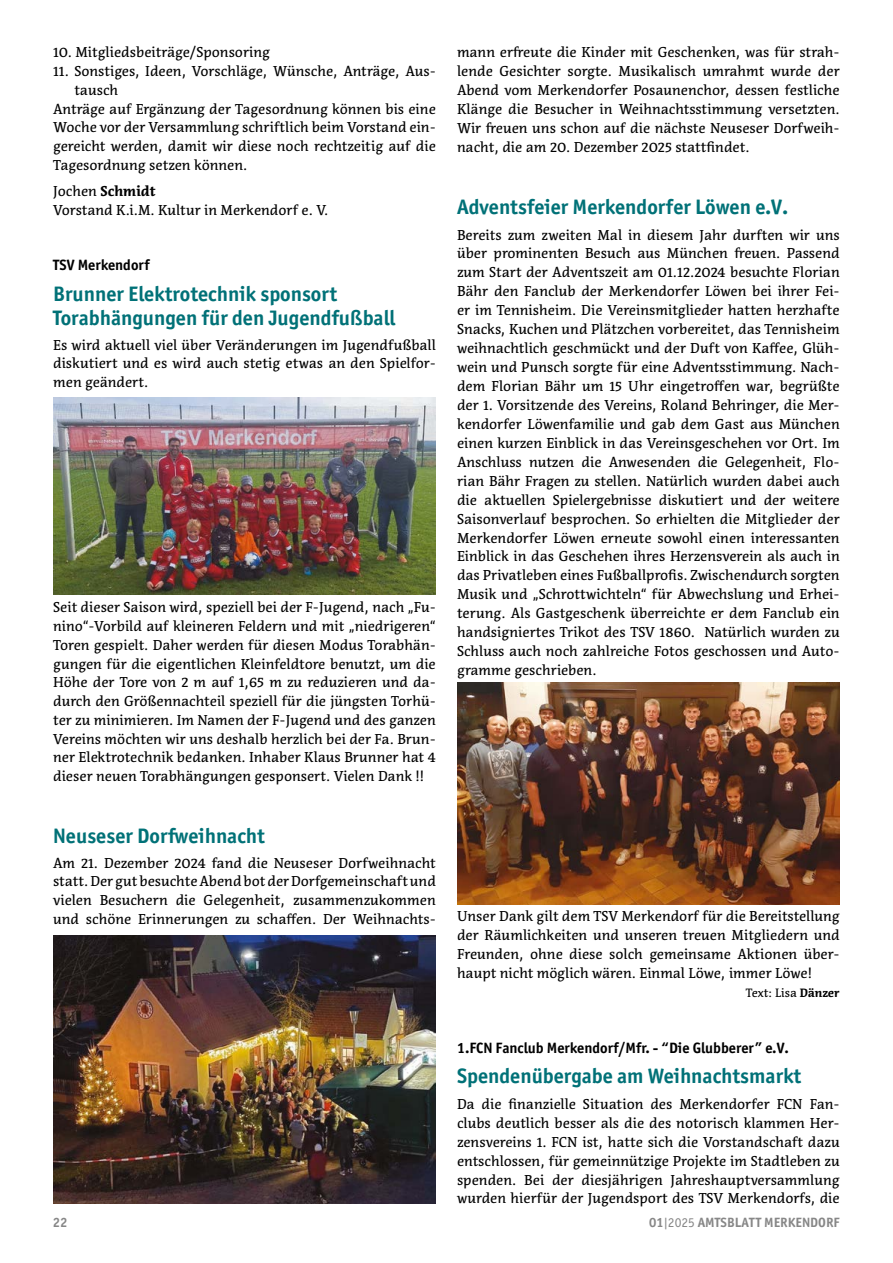
<style>
.page{position:relative;width:893px;height:1263px;background:#fff}
.page>*{position:absolute;margin:0;border:0;box-sizing:border-box;transform-origin:0 0}
.t1{font:700 21px/24px "Officina Sans ITC Pro";color:#007177}
.t2{font:700 15px "Officina Sans ITC Pro";color:#000}
.t3{font:14.25px/18.9px "Acuta";color:#000;text-align:justify}
.t4{font:700 13.5px "Officina Sans ITC Pro";color:#878787}
.t5{font:12px "Acuta";color:#000}
.s1{font-weight:700}
.s2{font-weight:400}
</style>
<div class="page">
<img style="left:53px;top:398px;width:383px;height:196px">
<img style="left:53px;top:935px;width:383px;height:268px">
<img style="left:457px;top:682px;width:383px;height:222px">
<p class="t3" style="left:53px;top:43px;width:218px">10. Mitgliedsbeiträge/Sponsoring</p>
<p class="t3" style="left:53px;top:62px;width:384px">11. Sonstiges, Ideen, Vorschläge, Wünsche, Anträge, Aus-</p>
<p class="t3" style="left:74px;top:81px;width:45px">tausch</p>
<p class="t3" style="left:53px;top:99px;width:384px">Anträge auf Ergänzung der Tagesordnung können bis eine</p>
<p class="t3" style="left:53px;top:118px;width:384px">Woche vor der Versammlung schriftlich beim Vorstand ein-</p>
<p class="t3" style="left:53px;top:137px;width:384px">gereicht werden, damit wir diese noch rechtzeitig auf die</p>
<p class="t3" style="left:53px;top:156px;width:196px">Tagesordnung setzen können.</p>
<p class="t3" style="left:53px;top:182px;width:277px">Jochen <span class="s1">Schmidt<br></span>Vorstand K.i.M. Kultur in Merkendorf e. V.</p>
<p class="t2" style="left:53px;top:256px;width:98px">TSV Merkendorf</p>
<h1 class="t1" style="left:53px;top:281px;width:344px">Brunner Elektrotechnik sponsort<br>Torabhängungen für den Jugendfußball</h1>
<p class="t3" style="left:53px;top:335px;width:384px">Es wird aktuell viel über Veränderungen im Jugendfußball diskutiert und es wird auch stetig etwas an den Spielfor&shy;men geändert.</p>
<p class="t3" style="left:53px;top:598px;width:384px">Seit dieser Saison wird, speziell bei der F-Jugend, nach „Fu&shy;nino“-Vorbild auf kleineren Feldern und mit „niedrigeren“ Toren gespielt. Daher werden für diesen Modus Torabhän&shy;gungen für die eigentlichen Kleinfeldtore benutzt, um die Höhe der Tore von 2 m auf 1,65 m zu reduzieren und da&shy;durch den Größennachteil speziell für die jüngsten Torhü&shy;ter zu minimieren. Im Namen der F-Jugend und des ganzen Vereins möchten wir uns deshalb herzlich bei der Fa. Brun&shy;ner Elektrotechnik bedanken. Inhaber Klaus Brunner hat 4 dieser neuen Torabhängungen gesponsert. Vielen Dank !!</p>
<h1 class="t1" style="left:53px;top:823px;width:213px">Neuseser Dorfweihnacht</h1>
<p class="t3" style="left:53px;top:853px;width:384px">Am 21. Dezember 2024 fand die Neuseser Dorfweihnacht statt. Der gut besuchte Abend bot der Dorfgemeinschaft und vielen Besuchern die Gelegenheit, zusammenzukommen und schöne Erinnerungen zu schaffen. Der Weihnachts-</p>
<p class="t3" style="left:457px;top:43px;width:384px">mann erfreute die Kinder mit Geschenken, was für strah&shy;lende Gesichter sorgte. Musikalisch umrahmt wurde der Abend vom Merkendorfer Posaunenchor, dessen festliche Klänge die Besucher in Weihnachtsstimmung versetzten.<br>Wir freuen uns schon auf die nächste Neuseser Dorfweih&shy;nacht, die am 20. Dezember 2025 stattfindet.</p>
<h1 class="t1" style="left:457px;top:195px;width:333px">Adventsfeier Merkendorfer Löwen e.V.</h1>
<p class="t3" style="left:457px;top:225px;width:384px">Bereits zum zweiten Mal in diesem Jahr durften wir uns über prominenten Besuch aus München freuen. Passend zum Start der Adventszeit am 01.12.2024 besuchte Florian Bähr den Fanclub der Merkendorfer Löwen bei ihrer Fei&shy;er im Tennisheim. Die Vereinsmitglieder hatten herzhafte Snacks, Kuchen und Plätzchen vorbereitet, das Tennisheim weihnachtlich geschmückt und der Duft von Kaffee, Glüh&shy;wein und Punsch sorgte für eine Adventsstimmung. Nach&shy;dem Florian Bähr um 15 Uhr eingetroffen war, begrüßte der 1. Vorsitzende des Vereins, Roland Behringer, die Mer&shy;kendorfer Löwenfamilie und gab dem Gast aus München einen kurzen Einblick in das Vereinsgeschehen vor Ort. Im Anschluss nutzen die Anwesenden die Gelegenheit, Flo&shy;rian Bähr Fragen zu stellen. Natürlich wurden dabei auch die aktuellen Spielergebnisse diskutiert und der weitere Saisonverlauf besprochen. So erhielten die Mitglieder der Merkendorfer Löwen erneute sowohl einen interessanten Einblick in das Geschehen ihres Herzensverein als auch in das Privatleben eines Fußballprofis. Zwischendurch sorgten Musik und „Schrottwichteln“ für Abwechslung und Erhei&shy;terung. Als Gastgeschenk überreichte er dem Fanclub ein handsigniertes Trikot des TSV 1860. Natürlich wurden zu Schluss auch noch zahlreiche Fotos geschossen und Auto&shy;gramme geschrieben.</p>
<p class="t3" style="left:457px;top:907px;width:384px">Unser Dank gilt dem TSV Merkendorf für die Bereitstellung der Räumlichkeiten und unseren treuen Mitgliedern und Freunden, ohne diese solch gemeinsame Aktionen über&shy;haupt nicht möglich wären. Einmal Löwe, immer Löwe!</p>
<p class="t5" style="left:746px;top:985px;width:95px">Text: Lisa <span class="s1">Dänzer</span></p>
<p class="t2" style="left:457px;top:1038px;width:333px">1.FCN Fanclub Merkendorf/Mfr. - “Die Glubberer” e.V.</p>
<h1 class="t1" style="left:457px;top:1064px;width:346px">Spendenübergabe am Weihnachtsmarkt</h1>
<p class="t3" style="left:457px;top:1094px;width:384px">Da die finanzielle Situation des Merkendorfer FCN Fan&shy;clubs deutlich besser als die des notorisch klammen Her&shy;zensvereins 1. FCN ist, hatte sich die Vorstandschaft dazu entschlossen, für gemeinnützige Projekte im Stadtleben zu spenden. Bei der diesjährigen Jahreshauptversammlung wurden hierfür der Jugendsport des TSV Merkendorfs, die</p>
<p class="t4" style="left:53px;top:1214px;width:16px">22</p>
<p class="t4" style="left:649px;top:1214px;width:192px">01<span class="s2">|2025</span> AMTSBLATT MERKENDORF</p>
</div>
